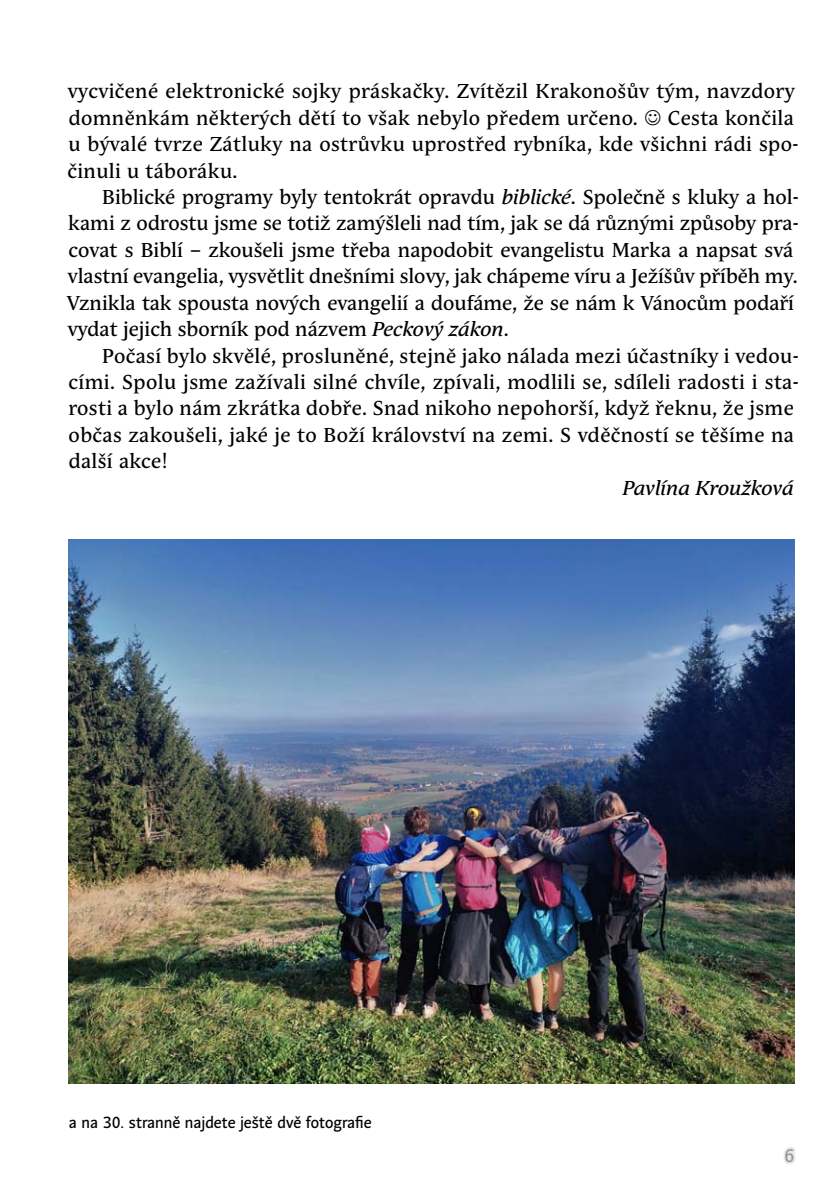
<style>
.page{position:relative;width:840px;height:1191px;background:#fff}
.page>*{position:absolute;margin:0;border:0;box-sizing:border-box;transform-origin:0 0}
.t1{font:20px/26.4px "Andulka Text Pro";letter-spacing:.02em;color:#000}
.t2{font:20px/26.4px "Andulka Text Pro";color:#000}
.t3{font:italic 20px "Andulka Text Pro";color:#000}
.t4{font:18px "Andulka Sans Text";color:#939598}
.t5{font:16px "Andulka Sans Text";color:#000}
.s1{font-style:italic}
</style>
<div class="page">
<svg style="left:783px;top:1147px;width:13px;height:17px"></svg>
<img style="left:68px;top:539px;width:726px;height:544px">
<p class="t1" style="left:68px;top:78px;width:727px">vycvičené elektronické sojky práskačky. Zvítězil Krakonošův tým, navzdory domněnkám některých dětí to však nebylo předem určeno.</p>
<p class="t1" style="left:67px;top:105px;width:732px;text-indent:600px">Cesta končila u bývalé tvrze Zátluky na ostrůvku uprostřed rybníka, kde všichni rádi spo&shy;činuli u táboráku.</p>
<p class="t2" style="left:67px;top:184px;width:732px;text-indent:35px">Biblické programy byly tentokrát opravdu <span class="s1">biblické</span>. Společně s kluky a hol&shy;kami z odrostu jsme se totiž zamýšleli nad tím, jak se dá různými způsoby pra&shy;covat s Biblí – zkoušeli jsme třeba napodobit evangelistu Marka a napsat svá vlastní evangelia, vysvětlit dnešními slovy, jak chápeme víru a Ježíšův příběh my.<br>Vznikla tak spousta nových evangelií a doufáme, že se nám k Vánocům podaří vydat jejich sborník pod názvem <span class="s1">Peckový zákon</span>.</p>
<p class="t1" style="left:68px;top:342px;width:731px;text-indent:34px">Počasí bylo skvělé, prosluněné, stejně jako nálada mezi účastníky i vedou&shy;cími. Spolu jsme zažívali silné chvíle, zpívali, modlili se, sdíleli radosti i sta&shy;rosti a bylo nám zkrátka dobře. Snad nikoho nepohorší, když řeknu, že jsme občas zakoušeli, jaké je to Boží království na zemi. S vděčností se těšíme na další akce!</p>
<p class="t3" style="left:622px;top:476px;width:173px">Pavlína Kroužková</p>
<p class="t5" style="left:69px;top:1113px;width:304px">a na 30. stranně najdete ještě dvě fotografie</p>
<p class="t4" style="left:784px;top:1145px;width:12px">6</p>
</div>
